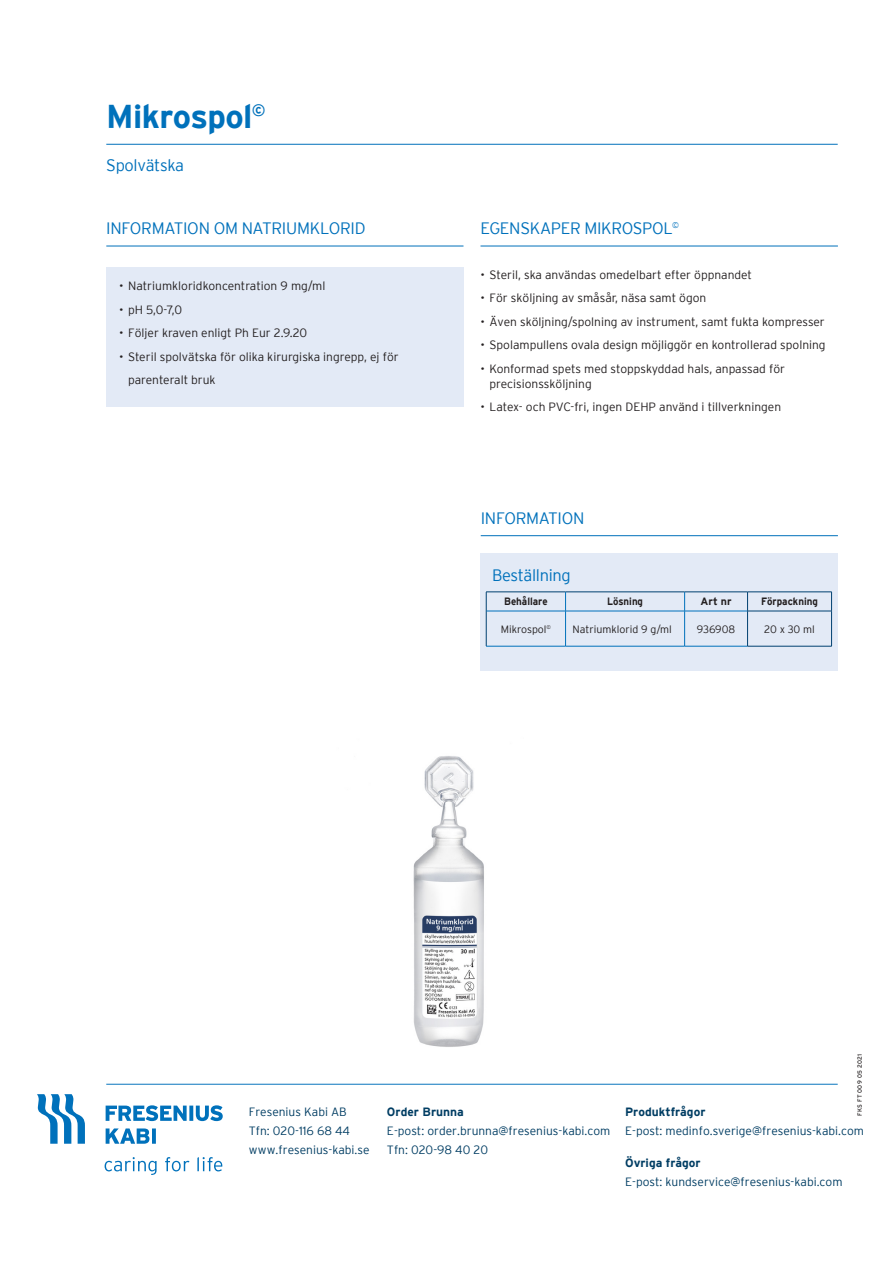
<style>
.page{position:relative;width:893px;height:1263px;background:#fff}
.page>*{position:absolute;margin:0;border:0;box-sizing:border-box;transform-origin:0 0}
.Titel_Product_Name{font:700 33px "Interstate FRESENIUS Bold";letter-spacing:-.02em;color:#0071bb}
.t1{font:300 16.5px "Interstate FRESENIUS Light";letter-spacing:-.02em;color:#0071bb}
.t2{font:300 12px/15px "Interstate FRESENIUS Light";color:#231f20}
.Back_Cover_Address_d{font:300 12px "Interstate FRESENIUS Light";color:#003d63}
.Back_Cover_Address_d-2{font:700 12px "Interstate FRESENIUS Bold";color:#003d63}
.t3{font:300 10.65px "Interstate FRESENIUS Light";color:#231f20}
.t4{font:700 10.65px "Interstate FRESENIUS Bold";color:#231f20;scale:.92 1}
.t5{font:700 10.65px "Interstate FRESENIUS Bold";color:#231f20;scale:.91 1}
.t6{font:700 10.65px "Interstate FRESENIUS Bold";color:#231f20}
.t7{font:6px "Interstate FRESENIUS Regular";letter-spacing:.035em;color:#231f20}
</style>
<div class="page">
<div style="left:481px;top:553px;width:357px;height:117px;background:#e3eaf6"></div>
<hr style="left:106px;top:144px;width:732px;height:1px;background:#0071bb">
<hr style="left:480px;top:246px;width:358px;height:1px;background:#0071bb">
<hr style="left:106px;top:246px;width:357px;height:1px;background:#0071bb">
<div style="left:106px;top:268px;width:357px;height:139px;background:#e3eaf6"></div>
<hr style="left:481px;top:535px;width:357px;height:1px;background:#0071bb">
<hr style="left:486px;top:592px;width:80px;height:1px;background:#004070">
<svg style="left:486px;top:592px;width:1px;height:19px"></svg>
<hr style="left:566px;top:592px;width:119px;height:1px;background:#004070">
<hr style="left:685px;top:592px;width:62px;height:1px;background:#004070">
<hr style="left:486px;top:611px;width:1px;height:35px;background:#004070">
<svg style="left:565px;top:592px;width:1px;height:19px"></svg>
<svg style="left:684px;top:592px;width:1px;height:19px"></svg>
<hr style="left:486px;top:611px;width:80px;height:1px;background:#0071bb">
<hr style="left:566px;top:611px;width:119px;height:1px;background:#0071bb">
<hr style="left:565px;top:611px;width:1px;height:35px;background:#0071bb">
<hr style="left:685px;top:611px;width:62px;height:1px;background:#0071bb">
<hr style="left:684px;top:611px;width:1px;height:35px;background:#0071bb">
<hr style="left:486px;top:646px;width:80px;height:1px;background:#0071bb">
<hr style="left:566px;top:646px;width:119px;height:1px;background:#0071bb">
<hr style="left:685px;top:646px;width:62px;height:1px;background:#0071bb">
<hr style="left:747px;top:592px;width:85px;height:1px;background:#004070">
<svg style="left:747px;top:592px;width:1px;height:19px"></svg>
<svg style="left:831px;top:592px;width:1px;height:19px"></svg>
<hr style="left:747px;top:611px;width:85px;height:1px;background:#004070">
<hr style="left:747px;top:611px;width:1px;height:35px;background:#004070">
<hr style="left:831px;top:611px;width:1px;height:35px;background:#004070">
<hr style="left:747px;top:646px;width:85px;height:1px;background:#004070">
<img style="left:413px;top:756px;width:71px;height:291px">
<hr style="left:106px;top:1084px;width:732px;height:1px;background:#0071bb">
<svg style="left:37px;top:1094px;width:48px;height:50px"></svg>
<svg style="left:106px;top:1128px;width:50px;height:16px"></svg>
<svg style="left:106px;top:1105px;width:117px;height:16px"></svg>
<svg style="left:105px;top:1157px;width:117px;height:18px"></svg>
<p class="Titel_Product_Name" style="left:106px;top:98px;width:161px">Mikrospol<sup>©</sup></p>
<p class="t1" style="left:106px;top:156px;width:79px">Spolvätska</p>
<p class="t1" style="left:106px;top:219px;width:261px">INFORMATION OM NATRIUMKLORID</p>
<p class="t2" style="left:119px;top:278px;width:208px">• Natriumkloridkoncentration 9 mg/ml</p>
<p class="t2" style="left:119px;top:302px;width:64px">• pH 5,0-7,0</p>
<p class="t2" style="left:119px;top:325px;width:189px">• Följer kraven enligt Ph Eur 2.9.20</p>
<p class="t2" style="left:119px;top:349px;width:281px">• Steril spolvätska för olika kirurgiska ingrepp, ej för</p>
<p class="t2" style="left:128px;top:372px;width:89px">parenteralt bruk</p>
<p class="t1" style="left:480px;top:219px;width:200px">EGENSKAPER MIKROSPOL<sup>©</sup></p>
<p class="t2" style="left:480px;top:267px;width:273px">• Steril, ska användas omedelbart efter öppnandet</p>
<p class="t2" style="left:480px;top:291px;width:227px">• För sköljning av småsår, näsa samt ögon</p>
<p class="t2" style="left:480px;top:314px;width:346px">• Även sköljning/spolning av instrument, samt fukta kompresser</p>
<p class="t2" style="left:480px;top:338px;width:347px">• Spolampullens ovala design möjliggör en kontrollerad spolning</p>
<p class="t2" style="left:489px;top:361px;width:297px;text-indent:-9px">• Konformad spets med stoppskyddad hals, anpassad för precisionssköljning</p>
<p class="t2" style="left:480px;top:400px;width:302px">• Latex- och PVC-fri, ingen DEHP använd i tillverkningen</p>
<p class="t1" style="left:481px;top:508px;width:105px">INFORMATION</p>
<p class="t1" style="left:492px;top:566px;width:80px">Beställning</p>
<p class="t4" style="left:504px;top:596px;width:49px">Behållare</p>
<p class="t5" style="left:607px;top:596px;width:41px">Lösning</p>
<p class="t6" style="left:701px;top:596px;width:32px">Art nr</p>
<p class="t4" style="left:761px;top:596px;width:63px">Förpackning</p>
<p class="t3" style="left:501px;top:623px;width:52px">Mikrospol<sup>©</sup></p>
<p class="t3" style="left:572px;top:623px;width:101px">Natriumklorid 9 g/ml</p>
<p class="t3" style="left:697px;top:623px;width:40px">936908</p>
<p class="t3" style="left:764px;top:623px;width:52px">20 x 30 ml</p>
<p class="Back_Cover_Address_d" style="left:249px;top:1105px;width:100px">Fresenius Kabi AB</p>
<p class="Back_Cover_Address_d" style="left:249px;top:1124px;width:103px">Tfn: 020-116 68 44</p>
<p class="Back_Cover_Address_d" style="left:249px;top:1143px;width:122px">www.fresenius-kabi.se</p>
<p class="Back_Cover_Address_d-2" style="left:387px;top:1105px;width:78px">Order Brunna</p>
<p class="Back_Cover_Address_d" style="left:387px;top:1124px;width:225px">E-post: order.brunna@fresenius-kabi.com</p>
<p class="Back_Cover_Address_d" style="left:387px;top:1143px;width:103px">Tfn: 020-98 40 20</p>
<p class="t7" style="left:856px;top:1116px;width:63px;rotate:-90deg">FKS FT 009 05 2021</p>
<p class="Back_Cover_Address_d-2" style="left:625px;top:1105px;width:82px">Produktfrågor</p>
<p class="Back_Cover_Address_d" style="left:625px;top:1124px;width:240px">E-post: medinfo.sverige@fresenius-kabi.com</p>
<p class="Back_Cover_Address_d-2" style="left:625px;top:1156px;width:77px">Övriga frågor</p>
<p class="Back_Cover_Address_d" style="left:625px;top:1175px;width:219px">E-post: kundservice@fresenius-kabi.com</p>
</div>
